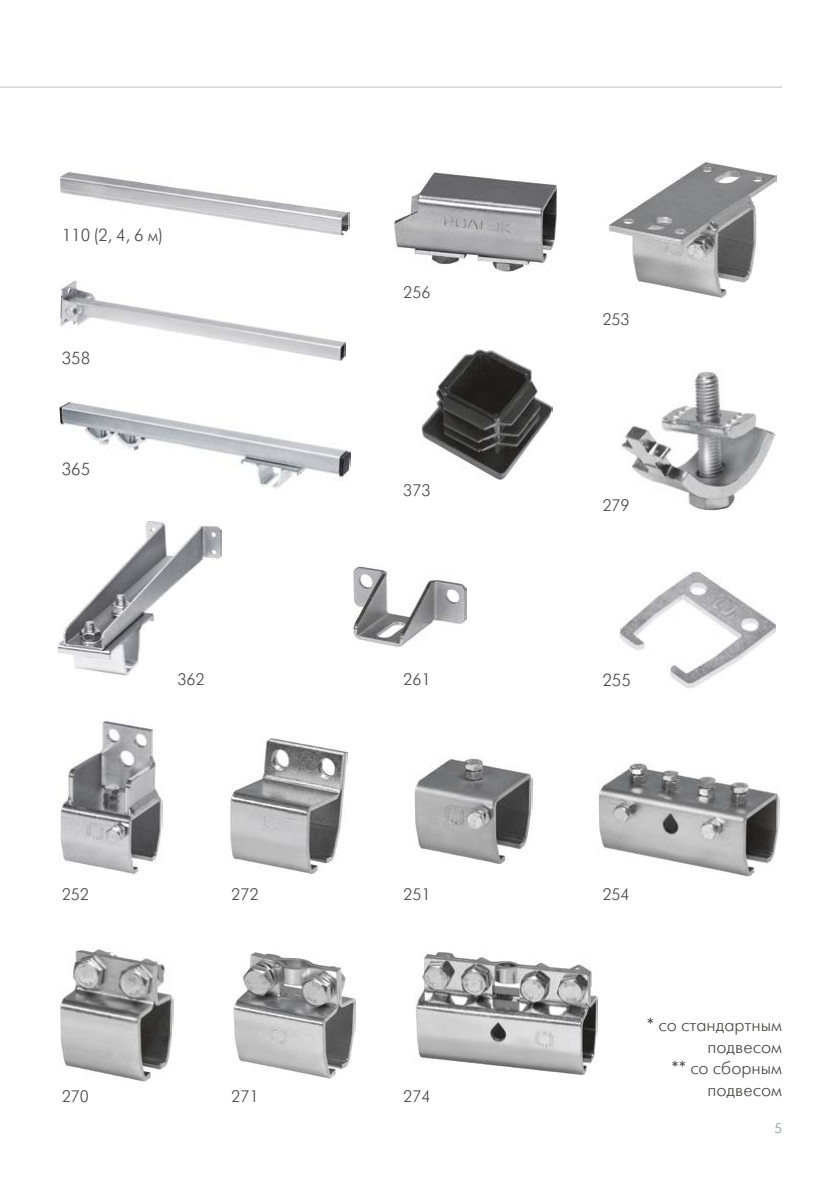
<style>
.page{position:relative;width:840px;height:1191px;background:#fff}
.page>*{position:absolute;margin:0;border:0;box-sizing:border-box;transform-origin:0 0}
.t1{font:18px/21.6px "Futura Futuris Light C";color:#4a4a49;text-align:right}
.t2{font:17.4px "Futura Futuris Light C";color:#4a4a49}
.t3{font:16.6px "Futura Futuris Light C";color:#4a4a49}
.t4{font:14px "Futura Futuris Light C";color:#8d949a}
</style>
<div class="page">
<hr style="left:0;top:87px;width:781px;height:1px;background:#bcbfc4">
<img style="left:414px;top:757px;width:118px;height:106px">
<img style="left:60px;top:721px;width:102px;height:153px">
<img style="left:607px;top:161px;width:169px;height:137px">
<img style="left:598px;top:763px;width:181px;height:114px">
<img style="left:619px;top:571px;width:155px;height:117px">
<img style="left:353px;top:566px;width:113px;height:81px">
<img style="left:60px;top:402px;width:290px;height:86px">
<img style="left:60px;top:949px;width:113px;height:132px">
<img style="left:233px;top:952px;width:122px;height:126px">
<img style="left:230px;top:738px;width:117px;height:136px">
<img style="left:415px;top:951px;width:182px;height:124px">
<img style="left:421px;top:349px;width:131px;height:130px">
<img style="left:60px;top:281px;width:285px;height:80px">
<img style="left:60px;top:171px;width:289px;height:64px">
<img style="left:621px;top:372px;width:153px;height:138px">
<img style="left:394px;top:171px;width:162px;height:100px">
<img style="left:58px;top:521px;width:163px;height:154px">
<p class="t2" style="left:62px;top:226px;width:102px">110 (2, 4, 6 м)</p>
<p class="t2" style="left:62px;top:349px;width:30px">358</p>
<p class="t2" style="left:62px;top:460px;width:30px">365</p>
<p class="t3" style="left:177px;top:671px;width:29px">362</p>
<p class="t3" style="left:403px;top:284px;width:29px">256</p>
<p class="t3" style="left:403px;top:482px;width:29px">373</p>
<p class="t3" style="left:602px;top:311px;width:29px">253</p>
<p class="t3" style="left:602px;top:497px;width:29px">279</p>
<p class="t3" style="left:403px;top:671px;width:29px">261</p>
<p class="t2" style="left:602px;top:671px;width:30px">255</p>
<p class="t3" style="left:231px;top:886px;width:29px">272</p>
<p class="t3" style="left:62px;top:886px;width:29px">252</p>
<p class="t3" style="left:403px;top:886px;width:29px">251</p>
<p class="t3" style="left:62px;top:1087px;width:29px">270</p>
<p class="t3" style="left:403px;top:1087px;width:29px">274</p>
<p class="t3" style="left:231px;top:1087px;width:29px">271</p>
<p class="t3" style="left:602px;top:886px;width:29px">254</p>
<p class="t1" style="left:646px;top:1014px;width:136px">* со стандартным подвесом<br>** со сборным подвесом</p>
<p class="t4" style="left:774px;top:1121px;width:9px">5</p>
</div>
